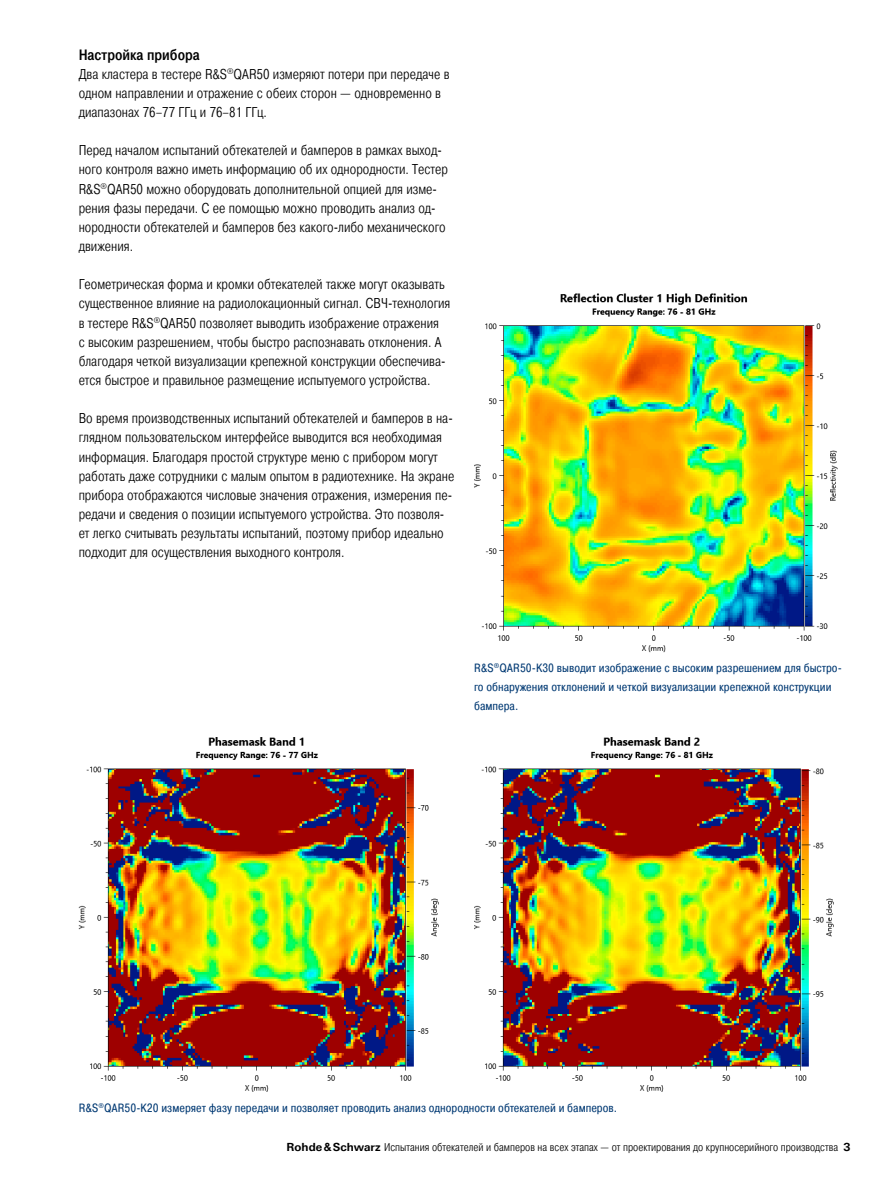
<style>
.page{position:relative;width:893px;height:1191px;background:#fff}
.page>*{position:absolute;margin:0;border:0;box-sizing:border-box;transform-origin:0 0}
.Absatzfett_schwarz{font:500 15px "Pragmatica Cond";color:#000}
.Haupttext{font:300 14.25px/19.2px "Pragmatica Cond";color:#000}
.Haupttext_ohne_Absta{font:300 14.25px/19.2px "Pragmatica Cond";color:#000}
.Bildunterschrift{font:12px/19.2px "Pragmatica Cond";color:#003973}
.t1{font:300 11.25px "Pragmatica Cond";color:#000}
.s1{font-family:"Linotype Univers 630";font-weight:700}
</style>
<div class="page">
<img style="left:79px;top:737px;width:360px;height:355px">
<img style="left:474px;top:737px;width:360px;height:355px">
<img style="left:474px;top:293px;width:364px;height:360px">
<p class="Absatzfett_schwarz" style="left:79px;top:46px;width:123px">Настройка прибора</p>
<p class="Haupttext_ohne_Absta" style="left:79px;top:64px;width:372px">Два кластера в тестере R&amp;S<sup>®</sup>QAR50 измеряют потери при передаче в одном направлении и отражение с обеих сторон — одновременно в диапазонах 76–77 ГГц и 76–81 ГГц.</p>
<p class="Haupttext" style="left:79px;top:141px;width:371px">Перед началом испытаний обтекателей и бамперов в рамках выход&shy;ного контроля важно иметь информацию об их однородности. Тестер R&amp;S<sup>®</sup>QAR50 можно оборудовать дополнительной опцией для изме&shy;рения фазы передачи. С ее помощью можно проводить анализ од&shy;нородности обтекателей и бамперов без какого-либо механического движения.</p>
<p class="Haupttext" style="left:79px;top:275px;width:373px">Геометрическая форма и кромки обтекателей также могут оказывать существенное влияние на радиолокационный сигнал. СВЧ-технология в тестере R&amp;S<sup>®</sup>QAR50 позволяет выводить изображение отражения<br>с высоким разрешением, чтобы быстро распознавать отклонения. А благодаря четкой визуализации крепежной конструкции обеспечива&shy;ется быстрое и правильное размещение испытуемого устройства.</p>
<p class="Haupttext" style="left:79px;top:409px;width:377px">Во время производственных испытаний обтекателей и бамперов в на&shy;глядном пользовательском интерфейсе выводится вся необходимая информация. Благодаря простой структуре меню с прибором могут работать даже сотрудники с малым опытом в радиотехнике. На экране прибора отображаются числовые значения отражения, измерения пе&shy;редачи и сведения о позиции испытуемого устройства. Это позволя&shy;ет легко считывать результаты испытаний, поэтому прибор идеально подходит для осуществления выходного контроля.</p>
<p class="Bildunterschrift" style="left:474px;top:658px;width:369px">R&amp;S<sup>®</sup>QAR50-K30 выводит изображение с высоким разрешением для быстро&shy;го обнаружения отклонений и четкой визуализации крепежной конструкции бампера.</p>
<p class="Bildunterschrift" style="left:79px;top:1098px;width:540px">R&amp;S<sup>®</sup>QAR50-K20 измеряет фазу передачи и позволяет проводить анализ однородности обтекателей и бамперов.</p>
<p class="t1" style="left:287px;top:1140px;width:565px"><span class="s1">Rohde&amp;Schwarz</span> Испытания обтекателей и бамперов на всех этапах — от проектирования до крупносерийного производства <span class="s1">3</span></p>
</div>
